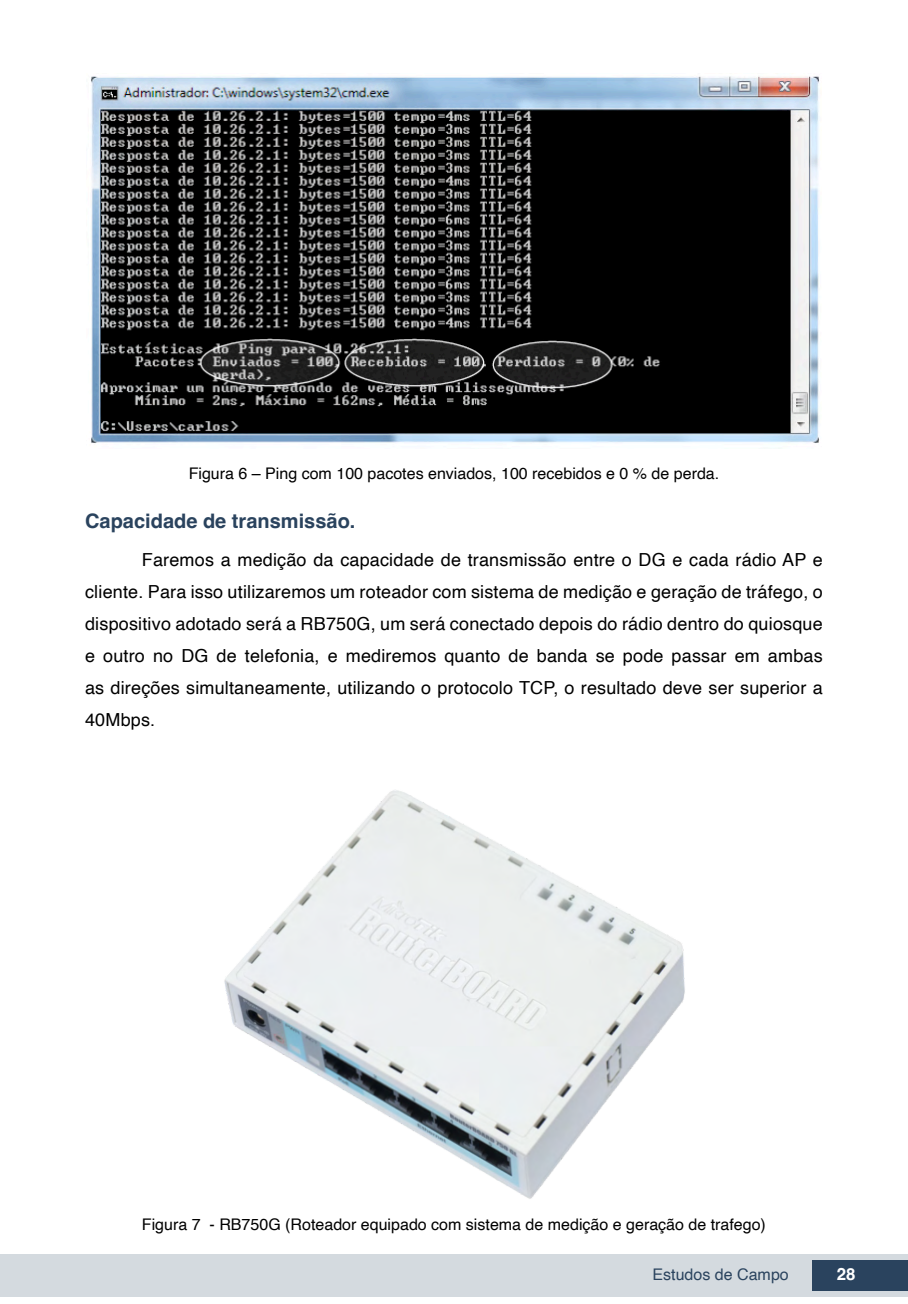
<style>
.page{position:relative;width:908px;height:1304px;background:#fff}
.page>*{position:absolute;margin:0;border:0;box-sizing:border-box;transform-origin:0 0}
.Subtitulo{font:700 20px "Helvetica";color:#2a435e}
.txt{font:18px/32px "Helvetica";letter-spacing:.01em;color:#000;text-align:justify}
.t1{font:700 16.8px "Helvetica";color:#fff}
.imagens_graf_tab{font:16px "Helvetica";color:#000}
.t2{font:16px "Helvetica";color:#2a435e}
</style>
<div class="page">
<div style="left:0;top:1254px;width:906px;height:43px;background:#d4dadf"></div>
<div style="left:812px;top:1261px;width:95px;height:30px;background:#2a435e"></div>
<img style="left:91px;top:76px;width:728px;height:367px">
<img style="left:224px;top:790px;width:461px;height:409px">
<p class="imagens_graf_tab" style="left:188px;top:461px;width:532px">Figura 6 – Ping com 100 pacotes enviados, 100 recebidos e 0 % de perda.</p>
<p class="Subtitulo" style="left:85px;top:509px;width:272px">Capacidade de transmissão.</p>
<p class="txt" style="left:85px;top:544px;width:738px;text-indent:57px">Faremos a medição da capacidade de transmissão entre o DG e cada rádio AP e cliente. Para isso utilizaremos um roteador com sistema de medição e geração de tráfego, o dispositivo adotado será a RB750G, um será conectado depois do rádio dentro do quiosque e outro no DG de telefonia, e mediremos quanto de banda se pode passar em ambas as direções simultaneamente, utilizando o protocolo TCP, o resultado deve ser superior a 40Mbps.</p>
<p class="imagens_graf_tab" style="left:142px;top:1212px;width:625px">Figura 7 - RB750G (Roteador equipado com sistema de medição e geração de trafego)</p>
<p class="t2" style="left:652px;top:1262px;width:138px">Estudos de Campo</p>
<p class="t1" style="left:836px;top:1264px;width:20px">28</p>
</div>
